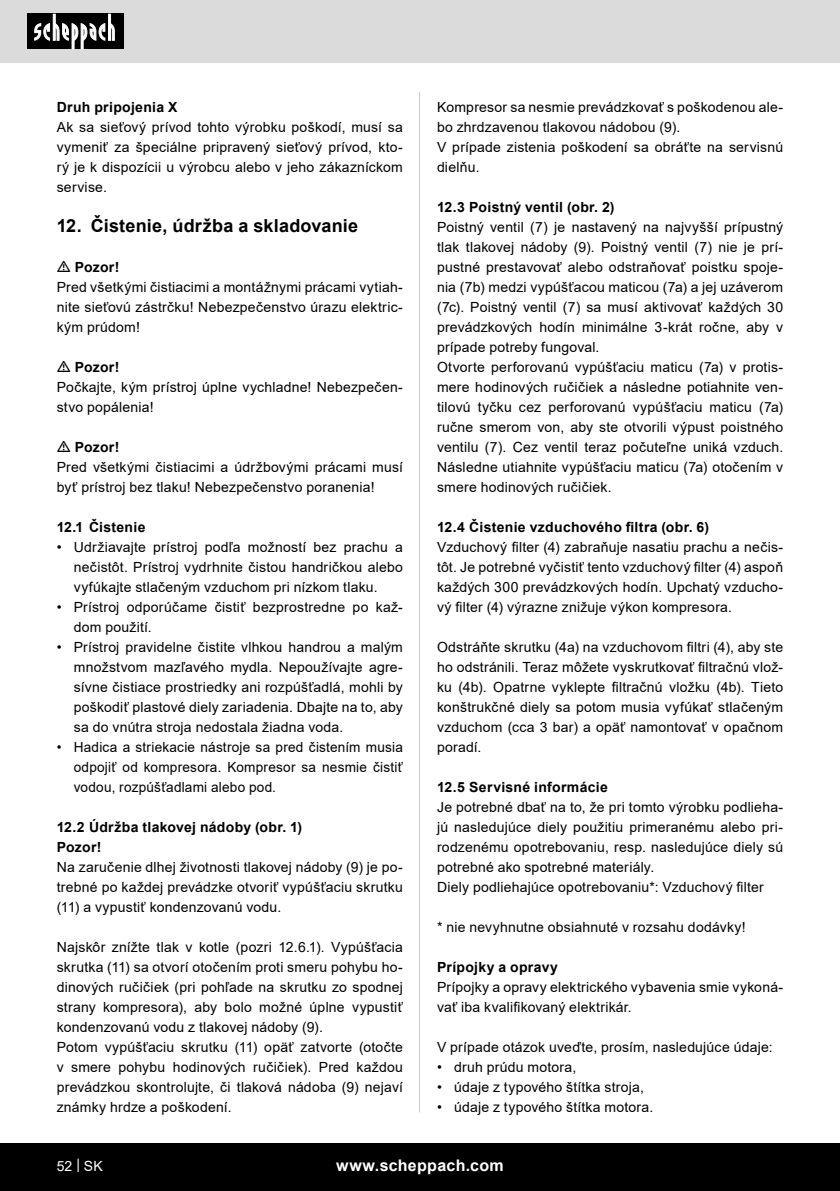
<style>
.page{position:relative;width:840px;height:1191px;background:#fff}
.page>*{position:absolute;margin:0;border:0;box-sizing:border-box;transform-origin:0 0}
.t1{font:700 18px "Arial";letter-spacing:.015em;color:#000}
.t2{font:700 16px "Arial";letter-spacing:.02em;color:#fff}
.Grundtext{font:14px/20px "Arial";letter-spacing:.015em;color:#000;text-align:justify}
.Grundtext__Bold{font:700 14px "Arial";letter-spacing:.02em;color:#000}
.t3{font:14px "Arial";color:#fff}
</style>
<div class="page">
<div style="left:0;top:0;width:839px;height:63px;background:#dbdbdb"></div>
<div style="left:0;top:1143px;width:839px;height:48px;background:#000"></div>
<div style="left:27px;top:14px;width:96px;height:35px;background:#000"></div>
<svg style="left:34px;top:14px;width:81px;height:35px"></svg>
<hr style="left:419px;top:92px;width:1px;height:1020px;background:#c7c7c7">
<p class="Grundtext__Bold" style="left:57px;top:97px;width:122px">Druh pripojenia X</p>
<p class="Grundtext" style="left:57px;top:117px;width:347px">Ak sa sieťový prívod tohto výrobku poškodí, musí sa vymeniť za špeciálne pripravený sieťový prívod, kto&shy;rý je k dispozícii u výrobcu alebo v jeho zákazníckom servise.</p>
<p class="t1" style="left:57px;top:213px;width:303px">12. Čistenie, údržba a skladovanie</p>
<p class="Grundtext__Bold" style="left:75px;top:257px;width:46px">Pozor!</p>
<p class="Grundtext" style="left:57px;top:277px;width:347px">Pred všetkými čistiacimi a montážnymi prácami vytiah&shy;nite sieťovú zástrčku! Nebezpečenstvo úrazu elektric&shy;kým prúdom!</p>
<p class="Grundtext__Bold" style="left:75px;top:357px;width:46px">Pozor!</p>
<p class="Grundtext" style="left:57px;top:377px;width:347px">Počkajte, kým prístroj úplne vychladne! Nebezpečen&shy;stvo popálenia!</p>
<p class="Grundtext__Bold" style="left:75px;top:437px;width:46px">Pozor!</p>
<p class="Grundtext" style="left:57px;top:457px;width:347px">Pred všetkými čistiacimi a údržbovými prácami musí byť prístroj bez tlaku! Nebezpečenstvo poranenia!</p>
<p class="Grundtext__Bold" style="left:57px;top:517px;width:90px">12.1 Čistenie</p>
<p class="Grundtext" style="left:74px;top:537px;width:330px;text-indent:-17px">• Udržiavajte prístroj podľa možností bez prachu a nečistôt. Prístroj vydrhnite čistou handričkou alebo vyfúkajte stlačeným vzduchom pri nízkom tlaku.</p>
<p class="Grundtext" style="left:74px;top:597px;width:330px;text-indent:-17px">• Prístroj odporúčame čistiť bezprostredne po kaž&shy;dom použití.</p>
<p class="Grundtext" style="left:74px;top:637px;width:330px;text-indent:-17px">• Prístroj pravidelne čistite vlhkou handrou a malým množstvom mazľavého mydla. Nepoužívajte agre&shy;sívne čistiace prostriedky ani rozpúšťadlá, mohli by poškodiť plastové diely zariadenia. Dbajte na to, aby sa do vnútra stroja nedostala žiadna voda.</p>
<p class="Grundtext" style="left:74px;top:737px;width:330px;text-indent:-17px">• Hadica a striekacie nástroje sa pred čistením musia odpojiť od kompresora. Kompresor sa nesmie čistiť vodou, rozpúšťadlami alebo pod.</p>
<p class="Grundtext__Bold" style="left:57px;top:817px;width:247px">12.2 Údržba tlakovej nádoby (obr. 1)</p>
<p class="Grundtext__Bold" style="left:57px;top:837px;width:46px">Pozor!</p>
<p class="Grundtext" style="left:57px;top:857px;width:347px">Na zaručenie dlhej životnosti tlakovej nádoby (9) je po&shy;trebné po každej prevádzke otvoriť vypúšťaciu skrutku (11) a vypustiť kondenzovanú vodu.</p>
<p class="Grundtext" style="left:57px;top:937px;width:347px">Najskôr znížte tlak v kotle (pozri 12.6.1). Vypúšťacia skrutka (11) sa otvorí otočením proti smeru pohybu ho&shy;dinových ručičiek (pri pohľade na skrutku zo spodnej strany kompresora), aby bolo možné úplne vypustiť kondenzovanú vodu z tlakovej nádoby (9).</p>
<p class="Grundtext" style="left:57px;top:1037px;width:347px">Potom vypúšťaciu skrutku (11) opäť zatvorte (otočte v smere pohybu hodinových ručičiek). Pred každou prevádzkou skontrolujte, či tlaková nádoba (9) nejaví známky hrdze a poškodení.</p>
<p class="Grundtext" style="left:437px;top:97px;width:347px">Kompresor sa nesmie prevádzkovať s poškodenou ale&shy;bo zhrdzavenou tlakovou nádobou (9).</p>
<p class="Grundtext" style="left:437px;top:137px;width:347px">V prípade zistenia poškodení sa obráťte na servisnú dielňu.</p>
<p class="Grundtext__Bold" style="left:437px;top:197px;width:179px">12.3 Poistný ventil (obr. 2)</p>
<p class="Grundtext" style="left:437px;top:217px;width:347px">Poistný ventil (7) je nastavený na najvyšší prípustný tlak tlakovej nádoby (9). Poistný ventil (7) nie je prí&shy;pustné prestavovať alebo odstraňovať poistku spoje&shy;nia (7b) medzi vypúšťacou maticou (7a) a jej uzáverom (7c). Poistný ventil (7) sa musí aktivovať každých 30 prevádzkových hodín minimálne 3-krát ročne, aby v prípade potreby fungoval.</p>
<p class="Grundtext" style="left:437px;top:357px;width:347px">Otvorte perforovanú vypúšťaciu maticu (7a) v protis&shy;mere hodinových ručičiek a následne potiahnite ven&shy;tilovú tyčku cez perforovanú vypúšťaciu maticu (7a) ručne smerom von, aby ste otvorili výpust poistného ventilu (7). Cez ventil teraz počuteľne uniká vzduch.<br>Následne utiahnite vypúšťaciu maticu (7a) otočením v smere hodinových ručičiek.</p>
<p class="Grundtext__Bold" style="left:437px;top:517px;width:273px">12.4 Čistenie vzduchového filtra (obr. 6)</p>
<p class="Grundtext" style="left:437px;top:537px;width:347px">Vzduchový filter (4) zabraňuje nasatiu prachu a nečis&shy;tôt. Je potrebné vyčistiť tento vzduchový filter (4) aspoň každých 300 prevádzkových hodín. Upchatý vzducho&shy;vý filter (4) výrazne znižuje výkon kompresora.</p>
<p class="Grundtext" style="left:437px;top:637px;width:347px">Odstráňte skrutku (4a) na vzduchovom filtri (4), aby ste ho odstránili. Teraz môžete vyskrutkovať filtračnú vlož&shy;ku (4b). Opatrne vyklepte filtračnú vložku (4b). Tieto konštrukčné diely sa potom musia vyfúkať stlačeným vzduchom (cca 3 bar) a opäť namontovať v opačnom poradí.</p>
<p class="Grundtext__Bold" style="left:437px;top:777px;width:172px">12.5 Servisné informácie</p>
<p class="Grundtext" style="left:437px;top:797px;width:347px">Je potrebné dbať na to, že pri tomto výrobku podlieha&shy;jú nasledujúce diely použitiu primeranému alebo pri&shy;rodzenému opotrebovaniu, resp. nasledujúce diely sú potrebné ako spotrebné materiály.</p>
<p class="Grundtext" style="left:437px;top:877px;width:328px">Diely podliehajúce opotrebovaniu*: Vzduchový filter</p>
<p class="Grundtext" style="left:437px;top:917px;width:310px">* nie nevyhnutne obsiahnuté v rozsahu dodávky!</p>
<p class="Grundtext__Bold" style="left:437px;top:957px;width:122px">Prípojky a opravy</p>
<p class="Grundtext" style="left:437px;top:977px;width:347px">Prípojky a opravy elektrického vybavenia smie vykoná&shy;vať iba kvalifikovaný elektrikár.</p>
<p class="Grundtext" style="left:437px;top:1037px;width:337px">V prípade otázok uveďte, prosím, nasledujúce údaje:</p>
<p class="Grundtext" style="left:437px;top:1057px;width:141px">• druh prúdu motora,</p>
<p class="Grundtext" style="left:437px;top:1077px;width:208px">• údaje z typového štítka stroja,</p>
<p class="Grundtext" style="left:437px;top:1097px;width:217px">• údaje z typového štítka motora.</p>
<p class="t3" style="left:57px;top:1156px;width:48px">52 | SK</p>
<p class="t2" style="left:336px;top:1154px;width:169px">www.scheppach.com</p>
</div>
